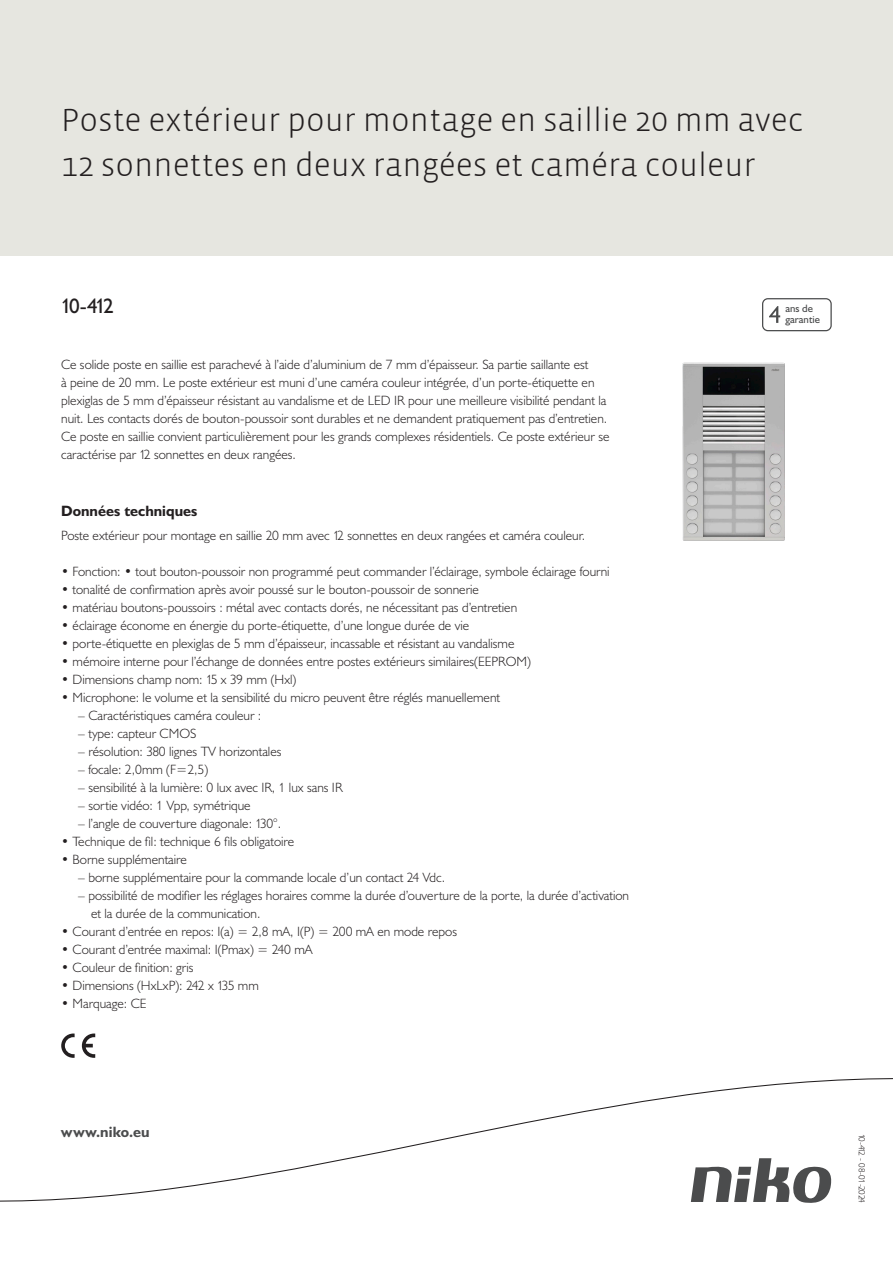
<style>
.page{position:relative;width:893px;height:1263px;background:#fff}
.page>*{position:absolute;margin:0;border:0;box-sizing:border-box;transform-origin:0 0}
.Title_datasheets{font:300 33px/45px "Vista Sans";color:#231f20}
.Article_number{font:21px "Humanist 521 BT";color:#231f20}
.Titles_parts{font:700 15px "Humanist 521 BT";color:#231f20}
.titel_afbeelding{font:700 15px "Humanist 521 BT";letter-spacing:.005em;color:#4b4c4d}
.USP_Bullets{font:300 13.5px "Humanist 521 BT";color:#231f20}
.Platte_tekst_CAB{font:300 13.5px/18px "Humanist 521 BT";color:#231f20}
.USP_Bullets_level_2{font:300 13.5px/18px "Humanist 521 BT";color:#231f20}
.t1{font:10.8px/10.8px "Humanist 521 BT";color:#4b4c4d}
.Revision{font:300 9px "Humanist 521 BT";letter-spacing:-.075em;color:#231f20}
</style>
<div class="page">
<div style="left:0;top:0;width:893px;height:255px;background:#e6e6e0"></div>
<svg style="left:82px;top:1033px;width:13px;height:25px"></svg>
<svg style="left:61px;top:1033px;width:14px;height:25px"></svg>
<svg style="left:762px;top:298px;width:70px;height:33px"></svg>
<svg style="left:0;top:1078px;width:893px;height:125px"></svg>
<img style="left:682px;top:362px;width:103px;height:179px">
<p class="Title_datasheets" style="left:61px;top:98px;width:744px">Poste extérieur pour montage en saillie 20 mm avec<br>12 sonnettes en deux rangées et caméra couleur</p>
<p class="Article_number" style="left:61px;top:293px;width:54px">10-412</p>
<p class="t1" style="left:785px;top:303px;width:36px">ans de garantie</p>
<p class="Platte_tekst_CAB" style="left:61px;top:355px;width:550px">Ce solide poste en saillie est parachevé à l’aide d’aluminium de 7 mm d’épaisseur. Sa partie saillante est<br>à peine de 20 mm. Le poste extérieur est muni d’une caméra couleur intégrée, d’un porte-étiquette en plexiglas de 5 mm d’épaisseur résistant au vandalisme et de LED IR pour une meilleure visibilité pendant la nuit. Les contacts dorés de bouton-poussoir sont durables et ne demandent pratiquement pas d’entretien.<br>Ce poste en saillie convient particulièrement pour les grands complexes résidentiels. Ce poste extérieur se caractérise par 12 sonnettes en deux rangées.</p>
<p class="Titles_parts" style="left:61px;top:501px;width:138px">Données techniques</p>
<p class="Platte_tekst_CAB" style="left:61px;top:526px;width:525px">Poste extérieur pour montage en saillie 20 mm avec 12 sonnettes en deux rangées et caméra couleur.</p>
<p class="USP_Bullets" style="left:61px;top:563px;width:550px">• Fonction: • tout bouton-poussoir non programmé peut commander l’éclairage, symbole éclairage fourni</p>
<p class="USP_Bullets" style="left:61px;top:581px;width:419px">• tonalité de confirmation après avoir poussé sur le bouton-poussoir de sonnerie</p>
<p class="USP_Bullets" style="left:61px;top:599px;width:457px">• matériau boutons-poussoirs : métal avec contacts dorés, ne nécessitant pas d’entretien</p>
<p class="USP_Bullets" style="left:61px;top:617px;width:410px">• éclairage économe en énergie du porte-étiquette, d’une longue durée de vie</p>
<p class="USP_Bullets" style="left:61px;top:635px;width:455px">• porte-étiquette en plexiglas de 5 mm d’épaisseur, incassable et résistant au vandalisme</p>
<p class="USP_Bullets" style="left:61px;top:653px;width:471px">• mémoire interne pour l’échange de données entre postes extérieurs similaires(EEPROM)</p>
<p class="USP_Bullets" style="left:61px;top:671px;width:237px">• Dimensions champ nom: 15 x 39 mm (Hxl)</p>
<p class="USP_Bullets" style="left:61px;top:689px;width:440px">• Microphone: le volume et la sensibilité du micro peuvent être réglés manuellement</p>
<p class="USP_Bullets_level_2" style="left:78px;top:706px;width:185px">– Caractéristiques caméra couleur :</p>
<p class="USP_Bullets_level_2" style="left:78px;top:724px;width:120px">– type: capteur CMOS</p>
<p class="USP_Bullets_level_2" style="left:78px;top:742px;width:205px">– résolution: 380 lignes TV horizontales</p>
<p class="USP_Bullets_level_2" style="left:78px;top:760px;width:131px">– focale: 2,0mm (F=2,5)</p>
<p class="USP_Bullets_level_2" style="left:78px;top:778px;width:266px">– sensibilité à la lumière: 0 lux avec IR, 1 lux sans IR</p>
<p class="USP_Bullets_level_2" style="left:78px;top:796px;width:174px">– sortie vidéo: 1 Vpp, symétrique</p>
<p class="USP_Bullets_level_2" style="left:78px;top:814px;width:204px">– l’angle de couverture diagonale: 130°.</p>
<p class="USP_Bullets" style="left:61px;top:833px;width:235px">• Technique de fil: technique 6 fils obligatoire</p>
<p class="USP_Bullets" style="left:61px;top:851px;width:127px">• Borne supplémentaire</p>
<p class="USP_Bullets_level_2" style="left:78px;top:868px;width:368px">– borne supplémentaire pour la commande locale d’un contact 24 Vdc.</p>
<p class="USP_Bullets_level_2" style="left:91px;top:886px;width:540px;text-indent:-13px">– possibilité de modifier les réglages horaires comme la durée d’ouverture de la porte, la durée d’activation et la durée de la communication.</p>
<p class="USP_Bullets" style="left:61px;top:923px;width:397px">• Courant d’entrée en repos: I(a) = 2,8 mA, I(P) = 200 mA en mode repos</p>
<p class="USP_Bullets" style="left:61px;top:941px;width:253px">• Courant d’entrée maximal: I(Pmax) = 240 mA</p>
<p class="USP_Bullets" style="left:61px;top:959px;width:134px">• Couleur de finition: gris</p>
<p class="USP_Bullets" style="left:61px;top:977px;width:199px">• Dimensions (HxLxP): 242 x 135 mm</p>
<p class="USP_Bullets" style="left:61px;top:995px;width:87px">• Marquage: CE</p>
<p class="titel_afbeelding" style="left:61px;top:1122px;width:90px">www.niko.eu</p>
<p class="Revision" style="left:868px;top:1134px;width:71px;rotate:90deg">10-412 - 08-01-2024</p>
</div>
